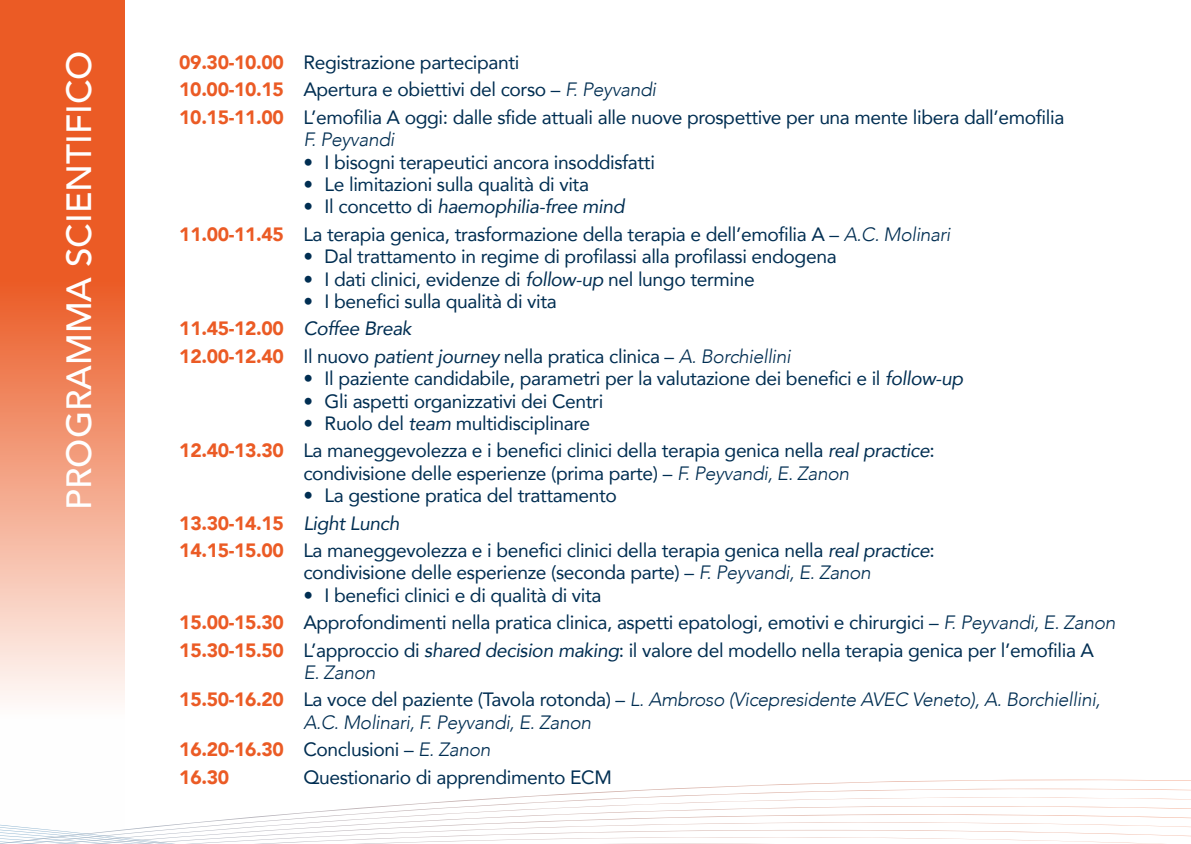
<style>
.page{position:relative;width:1191px;height:844px;background:#fff}
.page>*{position:absolute;margin:0;border:0;box-sizing:border-box;transform-origin:0 0}
.t1{font:500 35px "Avenir";color:#fff}
.t2{font:19.25px/27.3px "Avenir";letter-spacing:-.02em;color:#002e52}
.t3{font:italic 300 19.25px/27.3px "Avenir";letter-spacing:-.02em;color:#002e52}
.s1{font-weight:900;color:#eb5b25}
.s2{font-weight:300;font-style:italic}
.s3{font-style:italic}
.s4{font-weight:900;font-style:normal;color:#eb5b25}
.s5{font-weight:400;font-style:normal}
</style>
<div class="page">
<svg style="left:0;top:0;width:124px;height:522px;background:#ed6f40"></svg>
<svg style="left:0;top:522px;width:125px;height:180px;background:#f9d5c8"></svg>
<svg style="left:0;top:843px;width:1164px;height:1px"></svg>
<svg style="left:0;top:779px;width:1191px;height:64px"></svg>
<h1 class="t1" style="left:49px;top:509px;width:460px;rotate:-90deg">PROGRAMMA SCIENTIFICO</h1>
<p class="t2" style="left:179px;top:48px;width:886px"><span class="s1">09.30-10.00</span> Registrazione partecipanti<br><span class="s1">10.00-10.15</span> Apertura e obiettivi del corso – <span class="s2">F. Peyvandi<br></span><span class="s1">10.15-11.00</span> L’emofilia A oggi: dalle sfide attuali alle nuove prospettive per una mente libera dall’emofilia</p>
<p class="t3" style="left:303px;top:126px;width:93px">F. Peyvandi</p>
<p class="t2" style="left:303px;top:147px;width:353px">• I bisogni terapeutici ancora insoddisfatti</p>
<p class="t2" style="left:303px;top:170px;width:287px">• Le limitazioni sulla qualità di vita</p>
<p class="t2" style="left:179px;top:192px;width:772px;text-indent:124px">• Il concetto di <span class="s3">haemophilia-free mind<br></span><span class="s1">11.00-11.45</span> La terapia genica, trasformazione della terapia e dell’emofilia A – <span class="s2">A.C. Molinari</span></p>
<p class="t2" style="left:303px;top:242px;width:535px">• Dal trattamento in regime di profilassi alla profilassi endogena</p>
<p class="t2" style="left:303px;top:264px;width:453px">• I dati clinici, evidenze di <span class="s3">follow-up</span> nel lungo termine</p>
<p class="t2" style="left:179px;top:287px;width:613px;text-indent:124px">• I benefici sulla qualità di vita<br><span class="s1">11.45-12.00</span> <span class="s3">Coffee Break<br></span><span class="s1">12.00-12.40</span> Il nuovo <span class="s3">patient journey</span> nella pratica clinica – <span class="s2">A. Borchiellini</span></p>
<p class="t2" style="left:303px;top:364px;width:661px">• Il paziente candidabile, parametri per la valutazione dei benefici e il <span class="s3">follow-up</span></p>
<p class="t2" style="left:303px;top:386px;width:301px">• Gli aspetti organizzativi dei Centri</p>
<p class="t2" style="left:179px;top:409px;width:757px;text-indent:124px">• Ruolo del <span class="s3">team</span> multidisciplinare<br><span class="s1">12.40-13.30</span> La maneggevolezza e i benefici clinici della terapia genica nella <span class="s3">real practice</span>:</p>
<p class="t2" style="left:303px;top:459px;width:547px">condivisione delle esperienze (prima parte) – <span class="s2">F. Peyvandi, E. Zanon</span></p>
<p class="t2" style="left:179px;top:481px;width:757px;text-indent:124px">• La gestione pratica del trattamento<br><span class="s1">13.30-14.15</span> <span class="s3">Light Lunch<br></span><span class="s1">14.15-15.00</span> La maneggevolezza e i benefici clinici della terapia genica nella <span class="s3">real practice</span>:</p>
<p class="t2" style="left:303px;top:558px;width:569px">condivisione delle esperienze (seconda parte) – <span class="s2">F. Peyvandi, E. Zanon</span></p>
<p class="t2" style="left:179px;top:581px;width:937px;text-indent:124px">• I benefici clinici e di qualità di vita<br><span class="s1">15.00-15.30</span> Approfondimenti nella pratica clinica, aspetti epatologi, emotivi e chirurgici – <span class="s2">F. Peyvandi, E. Zanon<br></span><span class="s1">15.30-15.50</span> L’approccio di <span class="s3">shared decision making</span>: il valore del modello nella terapia genica per l’emofilia A</p>
<p class="t3" style="left:179px;top:658px;width:922px;text-indent:124px">E. Zanon<br><span class="s4">15.50-16.20</span> <span class="s5">La voce del paziente (Tavola rotonda) –</span> L. Ambroso (Vicepresidente AVEC Veneto), A. Borchiellini,</p>
<p class="t3" style="left:179px;top:708px;width:413px;text-indent:124px">A.C. Molinari, F. Peyvandi, E. Zanon<br><span class="s4">16.20-16.30</span> <span class="s5">Conclusioni –</span> E. Zanon<br><span class="s4">16.30</span></p>
<p class="t2" style="left:303px;top:762px;width:310px">Questionario di apprendimento ECM</p>
</div>
